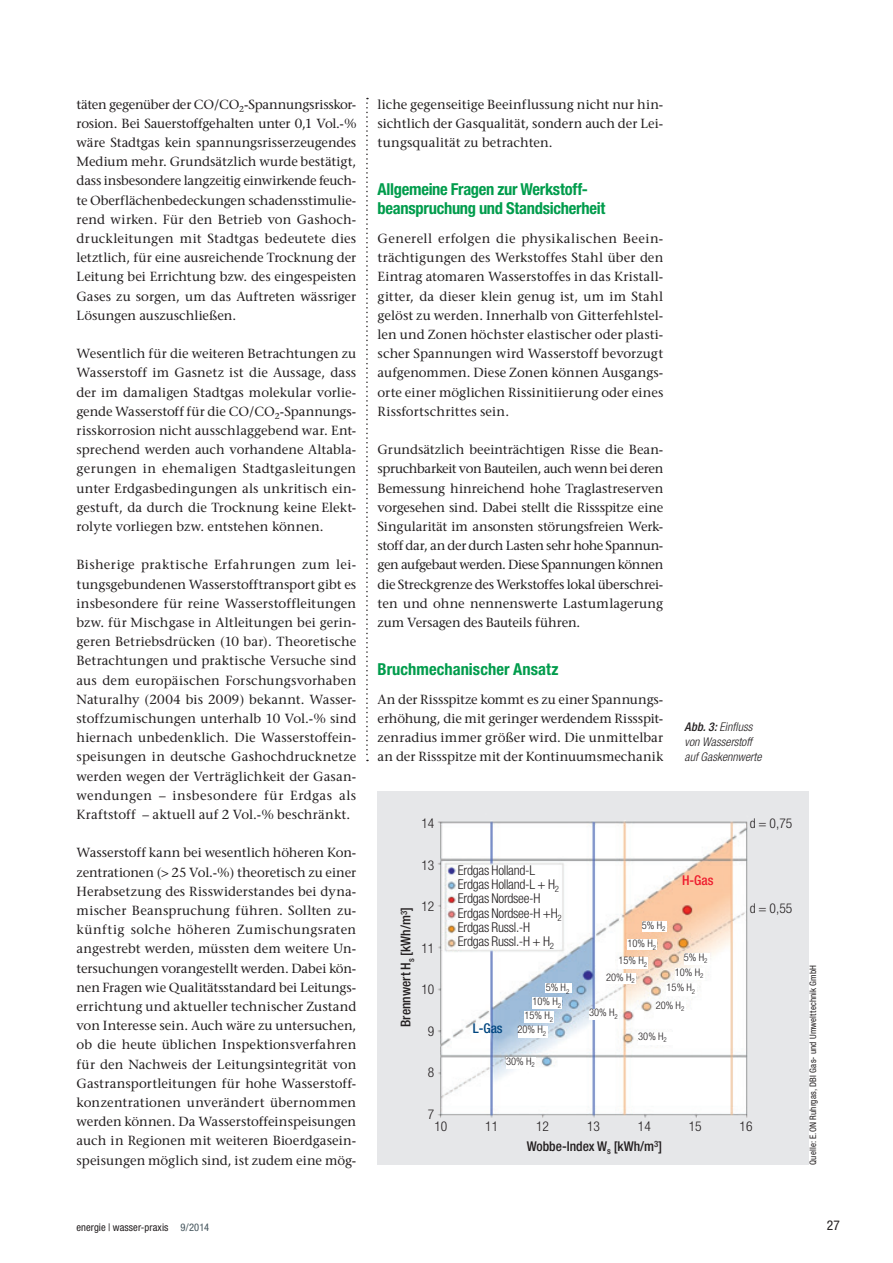
<style>
.page{position:relative;width:893px;height:1263px;background:#fff}
.page>*{position:absolute;margin:0;border:0;box-sizing:border-box;transform-origin:0 0}
.t1{font:700 condensed 16.5px/19.5px "Helvetica Neue LT Std";letter-spacing:-.015em;color:#009c4c}
.t2{font:700 condensed 16.5px "Helvetica Neue LT Std";letter-spacing:.005em;color:#009c4c}
.t3{font:300 condensed 13.5px/14.2px "Helvetica Neue LT Std";letter-spacing:-.02em;color:#231f20}
.t4{font:500 condensed 13.5px "Helvetica Neue LT Std";color:#231f20}
.t5{font:500 condensed 13.5px "Helvetica Neue LT Std";color:#ee1b2d}
.t6{font:500 condensed 13.5px "Helvetica Neue LT Std";color:#004680}
.t7{font:condensed 13.5px "Helvetica Neue LT Std";color:#231f20}
.t8{font:13.2px/19.2px "Stone Serif";letter-spacing:.005em;color:#231f20;text-align:justify}
.t9{font:italic 300 condensed 12px/15px "Helvetica Neue LT Std";letter-spacing:.005em;color:#231f20}
.t10{font:300 condensed 10.5px/18.5px "Helvetica Neue LT Std";color:#231f20}
.t11{font:condensed 10.5px "Helvetica Neue LT Std";letter-spacing:.005em;color:#231f20}
.t12{font:condensed 9px "Helvetica Neue LT Std";letter-spacing:.015em;color:#231f20}
.s1{font-weight:500}
.s2{color:#45555d}
</style>
<div class="page">
<svg style="left:366px;top:98px;width:2px;height:663px"></svg>
<img style="left:378px;top:791px;width:431px;height:374px">
<div style="left:642px;top:921px;width:25px;height:10px;background:#fff"></div>
<div style="left:627px;top:939px;width:30px;height:10px;background:#fff"></div>
<div style="left:618px;top:957px;width:30px;height:11px;background:#fff"></div>
<div style="left:606px;top:973px;width:30px;height:11px;background:#fff"></div>
<div style="left:684px;top:953px;width:25px;height:12px;background:#fff"></div>
<div style="left:675px;top:968px;width:30px;height:12px;background:#fff"></div>
<div style="left:667px;top:984px;width:30px;height:12px;background:#fff"></div>
<div style="left:656px;top:1001px;width:30px;height:11px;background:#fff"></div>
<div style="left:546px;top:983px;width:26px;height:10px;background:#fff"></div>
<div style="left:532px;top:998px;width:30px;height:11px;background:#fff"></div>
<div style="left:525px;top:1012px;width:29px;height:11px;background:#fff"></div>
<div style="left:518px;top:1026px;width:29px;height:11px;background:#fff"></div>
<div style="left:589px;top:1009px;width:29px;height:11px;background:#fff"></div>
<div style="left:638px;top:1032px;width:35px;height:12px;background:#fff"></div>
<div style="left:506px;top:1057px;width:30px;height:11px;background:#fff"></div>
<p class="t8" style="left:77px;top:94px;width:281px">täten gegenüber der CO/CO<sub>2</sub>-Spannungsrisskor&shy;rosion. Bei Sauerstoffgehalten unter 0,1 Vol.-% wäre Stadtgas kein spannungsrisserzeugendes Medium mehr. Grundsätzlich wurde bestätigt, dass insbesondere langzeitig einwirkende feuch&shy;te Oberflächenbedeckungen schadensstimulie&shy;rend wirken. Für den Betrieb von Gashoch&shy;druckleitungen mit Stadtgas bedeutete dies letztlich, für eine ausreichende Trocknung der Leitung bei Errichtung bzw. des eingespeisten Gases zu sorgen, um das Auftreten wässriger Lösungen auszuschließen.</p>
<p class="t8" style="left:77px;top:344px;width:281px">Wesentlich für die weiteren Betrachtungen zu Wasserstoff im Gasnetz ist die Aussage, dass der im damaligen Stadtgas molekular vorlie&shy;gende Wasserstoff für die CO/CO<sub>2</sub>-Spannungs&shy;risskorrosion nicht ausschlaggebend war. Ent&shy;sprechend werden auch vorhandene Altabla&shy;gerungen in ehemaligen Stadtgasleitungen unter Erdgasbedingungen als unkritisch ein&shy;gestuft, da durch die Trocknung keine Elekt&shy;rolyte vorliegen bzw. entstehen können.</p>
<p class="t8" style="left:77px;top:555px;width:281px">Bisherige praktische Erfahrungen zum lei&shy;tungsgebundenen Wasserstofftransport gibt es insbesondere für reine Wasserstoffleitungen bzw. für Mischgase in Altleitungen bei gerin&shy;geren Betriebsdrücken (10 bar). Theoretische Betrachtungen und praktische Versuche sind aus dem europäischen Forschungsvorhaben Naturalhy (2004 bis 2009) bekannt. Wasser&shy;stoffzumischungen unterhalb 10 Vol.-% sind hiernach unbedenklich. Die Wasserstoffein&shy;speisungen in deutsche Gashochdrucknetze werden wegen der Verträglichkeit der Gasan&shy;wendungen – insbesondere für Erdgas als Kraftstoff – aktuell auf 2 Vol.-% beschränkt.</p>
<p class="t8" style="left:77px;top:843px;width:281px">Wasserstoff kann bei wesentlich höheren Kon&shy;zentrationen (&gt; 25 Vol.-%) theoretisch zu einer Herabsetzung des Risswiderstandes bei dyna&shy;mischer Beanspruchung führen. Sollten zu&shy;künftig solche höheren Zumischungsraten angestrebt werden, müssten dem weitere Un&shy;tersuchungen vorangestellt werden. Dabei kön&shy;nen Fragen wie Qualitätsstandard bei Leitungs&shy;errichtung und aktueller technischer Zustand von Interesse sein. Auch wäre zu untersuchen, ob die heute üblichen Inspektionsverfahren für den Nachweis der Leitungsintegrität von Gastransportleitungen für hohe Wasserstoff&shy;konzentrationen unverändert übernommen werden können. Da Wasserstoffeinspeisungen auch in Regionen mit weiteren Bioerdgasein&shy;speisungen möglich sind, ist zudem eine mög-</p>
<p class="t8" style="left:378px;top:94px;width:287px">liche gegenseitige Beeinflussung nicht nur hin&shy;sichtlich der Gasqualität, sondern auch der Lei&shy;tungsqualität zu betrachten.</p>
<p class="t1" style="left:378px;top:179px;width:229px">Allgemeine Fragen zur Werkstoff&shy;beanspruchung und Standsicherheit</p>
<p class="t8" style="left:378px;top:229px;width:287px">Generell erfolgen die physikalischen Beein&shy;trächtigungen des Werkstoffes Stahl über den Eintrag atomaren Wasserstoffes in das Kristall&shy;gitter, da dieser klein genug ist, um im Stahl gelöst zu werden. Innerhalb von Gitterfehlstel&shy;len und Zonen höchster elastischer oder plasti&shy;scher Spannungen wird Wasserstoff bevorzugt aufgenommen. Diese Zonen können Ausgangs&shy;orte einer möglichen Rissinitiierung oder eines Rissfortschrittes sein.</p>
<p class="t8" style="left:378px;top:440px;width:287px">Grundsätzlich beeinträchtigen Risse die Bean&shy;spruchbarkeit von Bauteilen, auch wenn bei deren Bemessung hinreichend hohe Traglastreserven vorgesehen sind. Dabei stellt die Rissspitze eine Singularität im ansonsten störungsfreien Werk&shy;stoff dar, an der durch Lasten sehr hohe Spannun&shy;gen aufgebaut werden. Diese Spannungen können die Streckgrenze des Werkstoffes lokal überschrei&shy;ten und ohne nennenswerte Lastumlagerung zum Versagen des Bauteils führen.</p>
<p class="t2" style="left:378px;top:659px;width:182px">Bruchmechanischer Ansatz</p>
<p class="t8" style="left:378px;top:690px;width:287px">An der Rissspitze kommt es zu einer Spannungs&shy;erhöhung, die mit geringer werdendem Rissspit&shy;zenradius immer größer wird. Die unmittelbar an der Rissspitze mit der Kontinuumsmechanik</p>
<p class="t9" style="left:685px;top:720px;width:78px"><span class="s1">Abb. 3:</span> Einfluss von Wasserstoff auf Gaskennwerte</p>
<p class="t4" style="left:398px;top:1027px;width:121px;rotate:-90deg">Brennwert H<sub>s</sub> [kWh/m<sup>3</sup>]</p>
<p class="t3" style="left:421px;top:816px;width:14px">14</p>
<p class="t3" style="left:421px;top:858px;width:14px">13</p>
<p class="t3" style="left:421px;top:899px;width:14px">12</p>
<p class="t3" style="left:421px;top:941px;width:14px">11</p>
<p class="t3" style="left:421px;top:982px;width:14px">10</p>
<p class="t3" style="left:428px;top:1024px;width:8px">9</p>
<p class="t3" style="left:428px;top:1065px;width:8px">8</p>
<p class="t3" style="left:428px;top:1107px;width:8px">7</p>
<p class="t3" style="left:458px;top:863px;width:105px">Erdgas Holland-L<br>Erdgas Holland-L + H<sub>2<br></sub>Erdgas Nordsee-H<br>Erdgas Nordsee-H +H<sub>2<br></sub>Erdgas Russl.-H<br>Erdgas Russl.-H + H<sub>2</sub></p>
<p class="t6" style="left:473px;top:1020px;width:31px">L-Gas</p>
<p class="t10" style="left:546px;top:978px;width:25px">5% H<sub>2</sub></p>
<p class="t10" style="left:532px;top:992px;width:30px">10% H<sub>2</sub></p>
<p class="t10" style="left:525px;top:1006px;width:30px">15% H<sub>2</sub></p>
<p class="t10" style="left:518px;top:1020px;width:30px">20% H<sub>2</sub></p>
<p class="t10" style="left:506px;top:1051px;width:30px">30% H<sub>2</sub></p>
<p class="t5" style="left:682px;top:873px;width:33px">H-Gas</p>
<p class="t10" style="left:627px;top:915px;width:39px;text-indent:14px">5% H<sub>2<br></sub>10% H<sub>2</sub></p>
<p class="t10" style="left:606px;top:952px;width:42px;line-height:16.2px;text-indent:12px">15% H<sub>2<br></sub>20% H<sub>2</sub></p>
<p class="t10" style="left:684px;top:947px;width:25px">5% H<sub>2</sub></p>
<p class="t10" style="left:675px;top:963px;width:30px">10% H<sub>2</sub></p>
<p class="t10" style="left:667px;top:978px;width:30px">15% H<sub>2</sub></p>
<p class="t10" style="left:656px;top:996px;width:30px">20% H<sub>2</sub></p>
<p class="t10" style="left:589px;top:1003px;width:30px">30% H<sub>2</sub></p>
<p class="t10" style="left:638px;top:1026px;width:30px">30% H<sub>2</sub></p>
<p class="t3" style="left:750px;top:816px;width:44px">d = 0,75</p>
<p class="t3" style="left:750px;top:900px;width:44px">d = 0,55</p>
<p class="t3" style="left:434px;top:1119px;width:14px">10</p>
<p class="t3" style="left:485px;top:1119px;width:14px">11</p>
<p class="t3" style="left:536px;top:1119px;width:14px">12</p>
<p class="t3" style="left:587px;top:1119px;width:14px">13</p>
<p class="t3" style="left:638px;top:1119px;width:14px">14</p>
<p class="t3" style="left:689px;top:1119px;width:14px">15</p>
<p class="t3" style="left:740px;top:1119px;width:14px">16</p>
<p class="t4" style="left:527px;top:1138px;width:137px">Wobbe-Index W<sub>s</sub> [kWh/m<sup>3</sup>]</p>
<p class="t12" style="left:808px;top:1165px;width:202px;rotate:-90deg">Quelle: E.ON Ruhrgas, DBI Gas- und Umwelttechnik GmbH</p>
<p class="t11" style="left:77px;top:1221px;width:134px">energie | wasser-praxis <span class="s2">9/2014</span></p>
<p class="t7" style="left:827px;top:1218px;width:14px">27</p>
</div>
